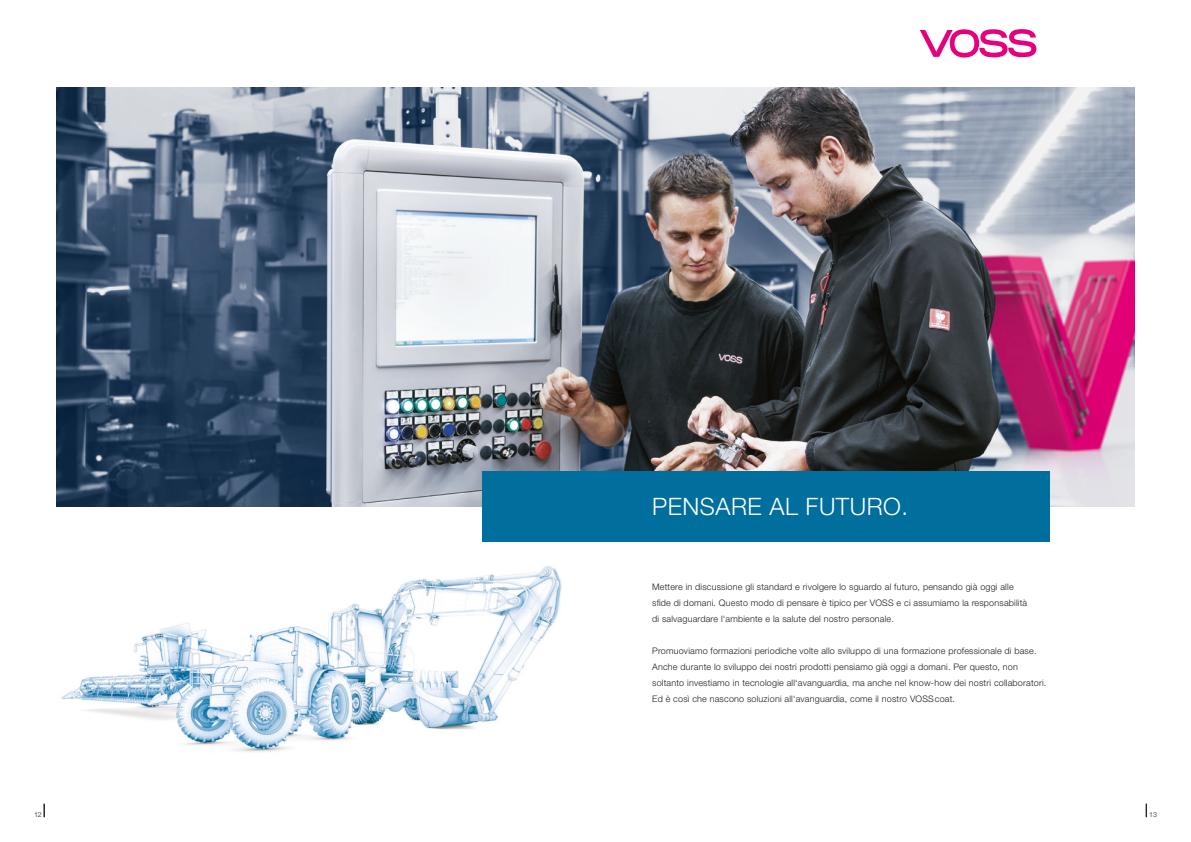
<style>
.page{position:relative;width:1191px;height:842px;background:#fff}
.page>*{position:absolute;margin:0;border:0;box-sizing:border-box;transform-origin:0 0}
.t1{font:300 24px "Helvetica Neue LT Pro";letter-spacing:.02em;color:#fff}
.t2{font:300 9px/16px "Helvetica Neue LT Pro";letter-spacing:.02em;color:#1d1d1b}
.t3{font:300 7px "Helvetica Neue LT Pro";color:#1d1d1b}
</style>
<div class="page">
<img style="left:57px;top:88px;width:1077px;height:418px">
<img style="left:61px;top:541px;width:517px;height:211px">
<svg style="left:1146px;top:804px;width:1px;height:13px"></svg>
<svg style="left:44px;top:804px;width:1px;height:13px"></svg>
<div style="left:482px;top:471px;width:567px;height:70px;background:#006f9e"></div>
<svg style="left:920px;top:29px;width:116px;height:29px"></svg>
<p class="t1" style="left:652px;top:491px;width:257px">PENSARE AL FUTURO.</p>
<p class="t2" style="left:652px;top:579px;width:376px">Mettere in discussione gli standard e rivolgere lo sguardo al futuro, pensando già oggi alle sfide di domani. Questo modo di pensare è tipico per VOSS e ci assumiamo la responsabilità di salvaguardare l‘ambiente e la salute del nostro personale.</p>
<p class="t2" style="left:652px;top:643px;width:396px">Promuoviamo formazioni periodiche volte allo sviluppo di una formazione professionale di base.<br>Anche durante lo sviluppo dei nostri prodotti pensiamo già oggi a domani. Per questo, non soltanto investiamo in tecnologie all‘avanguardia, ma anche nel know-how dei nostri collaboratori.<br>Ed è così che nascono soluzioni all‘avanguardia, come il nostro VOSScoat.</p>
<p class="t3" style="left:34px;top:810px;width:9px">12</p>
<p class="t3" style="left:1149px;top:810px;width:9px">13</p>
</div>
